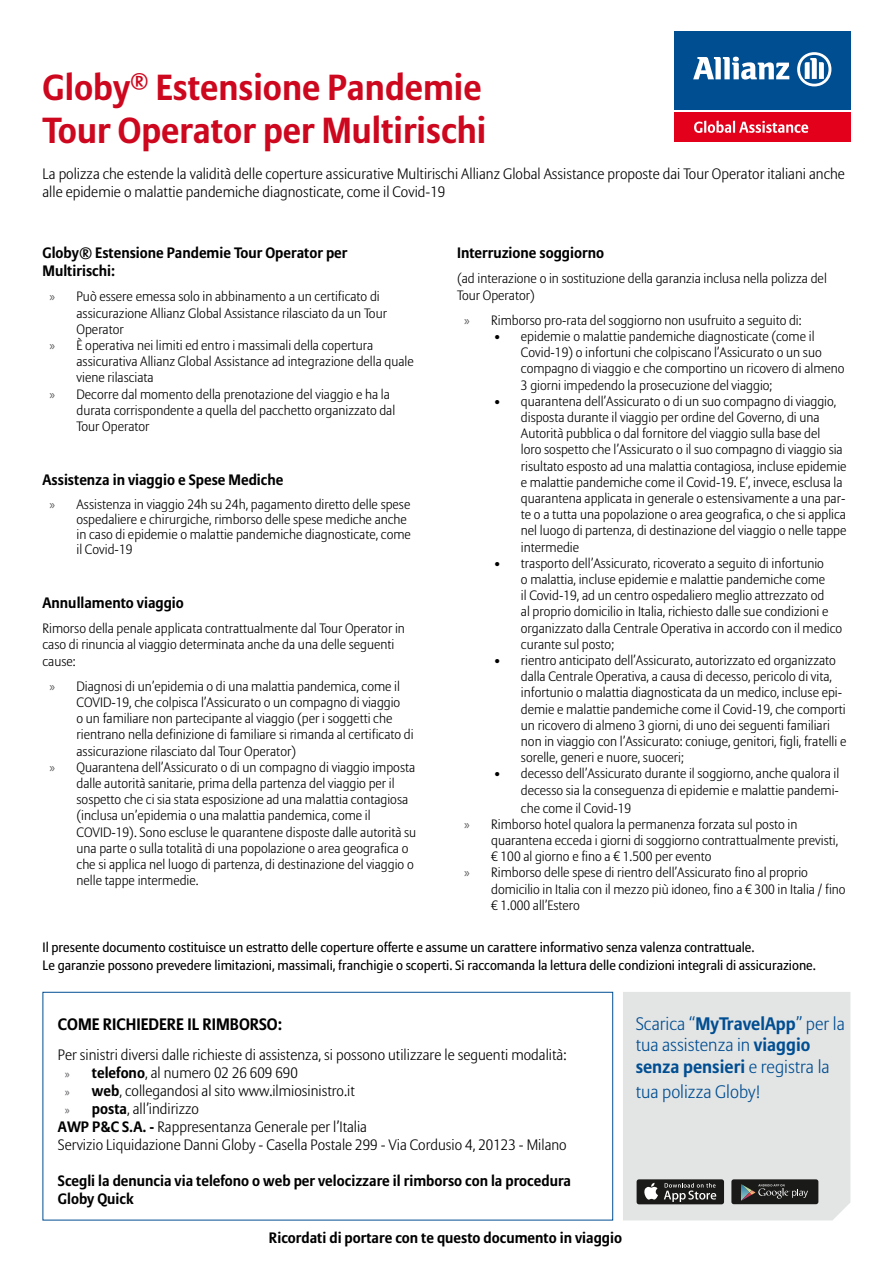
<style>
.page{position:relative;width:893px;height:1263px;background:#fff}
.page>*{position:absolute;margin:0;border:0;box-sizing:border-box;transform-origin:0 0}
.t1{font:700 36px/43.2px "Allianz Sans";color:#cd071e}
.t2{font:300 18px/21.6px "Allianz Sans";color:#004e92}
.t3{font:700 16.5px "Allianz Sans";color:#000}
.t4{font:300 15px/18px "Allianz Sans";color:#000}
.t5{font:700 15px/18px "Allianz Sans";color:#000}
.t6{font:300 13.5px/16.2px "Allianz Sans";color:#000}
.t7{font:13.5px/18px "Allianz Sans";color:#000}
.s1{font-family:"Myriad Pro";font-weight:400;color:#58585a}
.s2{font-family:"Myriad Pro";font-weight:400;font-size:12px;color:#58585a}
.s3{font-weight:700}
</style>
<div class="page">
<div style="left:43px;top:992px;width:570px;height:228px;border:1px solid #004e92"></div>
<div style="left:623px;top:992px;width:227px;height:228px;background:#e3e4e4"></div>
<div style="left:674px;top:112px;width:176px;height:29px;background:#e2001a"></div>
<div style="left:674px;top:31px;width:176px;height:78px;background:#004e92"></div>
<svg style="left:693px;top:57px;width:96px;height:23px"></svg>
<svg style="left:797px;top:52px;width:34px;height:34px"></svg>
<svg style="left:694px;top:121px;width:114px;height:12px"></svg>
<div style="left:637px;top:1179px;width:87px;height:25px;background:#1a1a18;border-radius:2px"></div>
<svg style="left:644px;top:1183px;width:14px;height:16px"></svg>
<svg style="left:664px;top:1183px;width:52px;height:19px"></svg>
<div style="left:731px;top:1179px;width:87px;height:25px;background:#1a1a18;border-radius:2px"></div>
<svg style="left:741px;top:1184px;width:67px;height:17px"></svg>
<h1 class="t1" style="left:43px;top:65px;width:445px">Globy<sup>®</sup> Estensione Pandemie<br>Tour Operator per Multirischi</h1>
<p class="t4" style="left:43px;top:165px;width:804px">La polizza che estende la validità delle coperture assicurative Multirischi Allianz Global Assistance proposte dai Tour Operator italiani anche alle epidemie o malattie pandemiche diagnosticate, come il Covid-19</p>
<p class="t5" style="left:43px;top:244px;width:306px">Globy® Estensione Pandemie Tour Operator per<br>Multirischi:</p>
<p class="t6" style="left:50px;top:288px;width:332px"><span class="s1">»</span> Può essere emessa solo in abbinamento a un certificato di</p>
<p class="t6" style="left:77px;top:305px;width:312px">assicurazione Allianz Global Assistance rilasciato da un Tour</p>
<p class="t6" style="left:77px;top:321px;width:49px">Operator</p>
<p class="t6" style="left:50px;top:337px;width:325px"><span class="s1">»</span> È operativa nei limiti ed entro i massimali della copertura</p>
<p class="t6" style="left:77px;top:353px;width:339px">assicurativa Allianz Global Assistance ad integrazione della quale</p>
<p class="t6" style="left:77px;top:369px;width:79px">viene rilasciata</p>
<p class="t6" style="left:50px;top:386px;width:342px"><span class="s1">»</span> Decorre dal momento della prenotazione del viaggio e ha la</p>
<p class="t6" style="left:77px;top:402px;width:320px">durata corrispondente a quella del pacchetto organizzato dal</p>
<p class="t6" style="left:77px;top:418px;width:74px">Tour Operator</p>
<p class="t5" style="left:43px;top:471px;width:242px">Assistenza in viaggio e Spese Mediche</p>
<p class="t6" style="left:77px;top:497px;width:336px;line-height:15px;text-indent:-27px"><span class="s1">»</span> Assistenza in viaggio 24h su 24h, pagamento diretto delle spese ospedaliere e chirurgiche, rimborso delle spese mediche anche in caso di epidemie o malattie pandemiche diagnosticate, come il Covid-19</p>
<p class="t5" style="left:43px;top:594px;width:143px">Annullamento viaggio</p>
<p class="t6" style="left:43px;top:620px;width:364px">Rimorso della penale applicata contrattualmente dal Tour Operator in caso di rinuncia al viaggio determinata anche da una delle seguenti cause:</p>
<p class="t6" style="left:50px;top:678px;width:352px"><span class="s1">»</span> Diagnosi di un’epidemia o di una malattia pandemica, come il</p>
<p class="t6" style="left:77px;top:694px;width:325px">COVID-19, che colpisca l’Assicurato o un compagno di viaggio</p>
<p class="t6" style="left:77px;top:710px;width:317px">o un familiare non partecipante al viaggio (per i soggetti che</p>
<p class="t6" style="left:77px;top:726px;width:339px">rientrano nella definizione di familiare si rimanda al certificato di</p>
<p class="t6" style="left:77px;top:743px;width:221px">assicurazione rilasciato dal Tour Operator)</p>
<p class="t6" style="left:50px;top:759px;width:367px"><span class="s1">»</span> Quarantena dell’Assicurato o di un compagno di viaggio imposta</p>
<p class="t6" style="left:77px;top:775px;width:320px">dalle autorità sanitarie, prima della partenza del viaggio per il</p>
<p class="t6" style="left:77px;top:791px;width:333px">sospetto che ci sia stata esposizione ad una malattia contagiosa</p>
<p class="t6" style="left:77px;top:807px;width:296px">(inclusa un’epidemia o una malattia pandemica, come il</p>
<p class="t6" style="left:77px;top:824px;width:341px">COVID-19). Sono escluse le quarantene disposte dalle autorità su</p>
<p class="t6" style="left:77px;top:840px;width:333px">una parte o sulla totalità di una popolazione o area geografica o</p>
<p class="t6" style="left:77px;top:856px;width:339px">che si applica nel luogo di partenza, di destinazione del viaggio o</p>
<p class="t6" style="left:77px;top:872px;width:124px">nelle tappe intermedie.</p>
<p class="t5" style="left:457px;top:244px;width:148px">Interruzione soggiorno</p>
<p class="t6" style="left:457px;top:270px;width:371px">(ad interazione o in sostituzione della garanzia inclusa nella polizza del<br>Tour Operator)</p>
<p class="t6" style="left:464px;top:312px;width:339px"><span class="s1">»</span> Rimborso pro-rata del soggiorno non usufruito a seguito di:</p>
<p class="t6" style="left:521px;top:328px;width:325px;text-indent:-27px">• epidemie o malattie pandemiche diagnosticate (come il Covid-19) o infortuni che colpiscano l’Assicurato o un suo compagno di viaggio e che comportino un ricovero di almeno 3 giorni impedendo la prosecuzione del viaggio;</p>
<p class="t6" style="left:521px;top:393px;width:327px;text-indent:-27px">• quarantena dell’Assicurato o di un suo compagno di viaggio, disposta durante il viaggio per ordine del Governo, di una Autorità pubblica o dal fornitore del viaggio sulla base del<br>loro sospetto che l’Assicurato o il suo compagno di viaggio sia risultato esposto ad una malattia contagiosa, incluse epidemie e malattie pandemiche come il Covid-19. E’, invece, esclusa la quarantena applicata in generale o estensivamente a una par&shy;te o a tutta una popolazione o area geografica, o che si applica nel luogo di partenza, di destinazione del viaggio o nelle tappe intermedie</p>
<p class="t6" style="left:521px;top:555px;width:323px;text-indent:-27px">• trasporto dell’Assicurato, ricoverato a seguito di infortunio<br>o malattia, incluse epidemie e malattie pandemiche come<br>il Covid-19, ad un centro ospedaliero meglio attrezzato od<br>al proprio domicilio in Italia, richiesto dalle sue condizioni e organizzato dalla Centrale Operativa in accordo con il medico curante sul posto;</p>
<p class="t6" style="left:521px;top:652px;width:327px;text-indent:-27px">• rientro anticipato dell’Assicurato, autorizzato ed organizzato dalla Centrale Operativa, a causa di decesso, pericolo di vita, infortunio o malattia diagnosticata da un medico, incluse epi&shy;demie e malattie pandemiche come il Covid-19, che comporti un ricovero di almeno 3 giorni, di uno dei seguenti familiari non in viaggio con l’Assicurato: coniuge, genitori, figli, fratelli e sorelle, generi e nuore, suoceri;</p>
<p class="t6" style="left:494px;top:765px;width:347px;text-align:right">• decesso dell’Assicurato durante il soggiorno, anche qualora il decesso sia la conseguenza di epidemie e malattie pandemi-</p>
<p class="t6" style="left:521px;top:800px;width:112px">che come il Covid-19</p>
<p class="t6" style="left:464px;top:816px;width:335px"><span class="s1">»</span> Rimborso hotel qualora la permanenza forzata sul posto in</p>
<p class="t6" style="left:491px;top:832px;width:349px">quarantena ecceda i giorni di soggiorno contrattualmente previsti,</p>
<p class="t6" style="left:491px;top:848px;width:222px">€ 100 al giorno e fino a € 1.500 per evento</p>
<p class="t6" style="left:464px;top:864px;width:345px"><span class="s1">»</span> Rimborso delle spese di rientro dell’Assicurato fino al proprio</p>
<p class="t6" style="left:491px;top:881px;width:356px">domicilio in Italia con il mezzo più idoneo, fino a € 300 in Italia / fino</p>
<p class="t6" style="left:491px;top:897px;width:90px">€ 1.000 all’Estero</p>
<p class="t7" style="left:43px;top:938px;width:775px">Il presente documento costituisce un estratto delle coperture offerte e assume un carattere informativo senza valenza contrattuale.<br>Le garanzie possono prevedere limitazioni, massimali, franchigie o scoperti. Si raccomanda la lettura delle condizioni integrali di assicurazione.</p>
<p class="t3" style="left:58px;top:1014px;width:226px">COME RICHIEDERE IL RIMBORSO:</p>
<p class="t4" style="left:58px;top:1045px;width:510px">Per sinistri diversi dalle richieste di assistenza, si possono utilizzare le seguenti modalità:</p>
<p class="t4" style="left:65px;top:1063px;width:234px"><span class="s2">»</span> <span class="s3">telefono</span>, al numero 02 26 609 690</p>
<p class="t4" style="left:65px;top:1081px;width:291px"><span class="s2">»</span> <span class="s3">web</span>, collegandosi al sito www.ilmiosinistro.it</p>
<p class="t4" style="left:65px;top:1099px;width:136px"><span class="s2">»</span> <span class="s3">posta</span>, all’indirizzo</p>
<p class="t4" style="left:58px;top:1117px;width:311px"><span class="s3">AWP P&amp;C S.A. -</span> Rappresentanza Generale per l’Italia</p>
<p class="t4" style="left:58px;top:1135px;width:510px">Servizio Liquidazione Danni Globy - Casella Postale 299 - Via Cordusio 4, 20123 - Milano</p>
<p class="t5" style="left:58px;top:1171px;width:515px">Scegli la denuncia via telefono o web per velocizzare il rimborso con la procedura<br>Globy Quick</p>
<p class="t5" style="left:269px;top:1228px;width:355px">Ricordati di portare con te questo documento in viaggio</p>
<h2 class="t2" style="left:636px;top:1012px;width:211px">Scarica “<span class="s3">MyTravelApp</span>” per la tua assistenza in <span class="s3">viaggio senza pensieri</span> e registra la</h2>
<h2 class="t2" style="left:636px;top:1081px;width:126px">tua polizza Globy!</h2>
</div>
